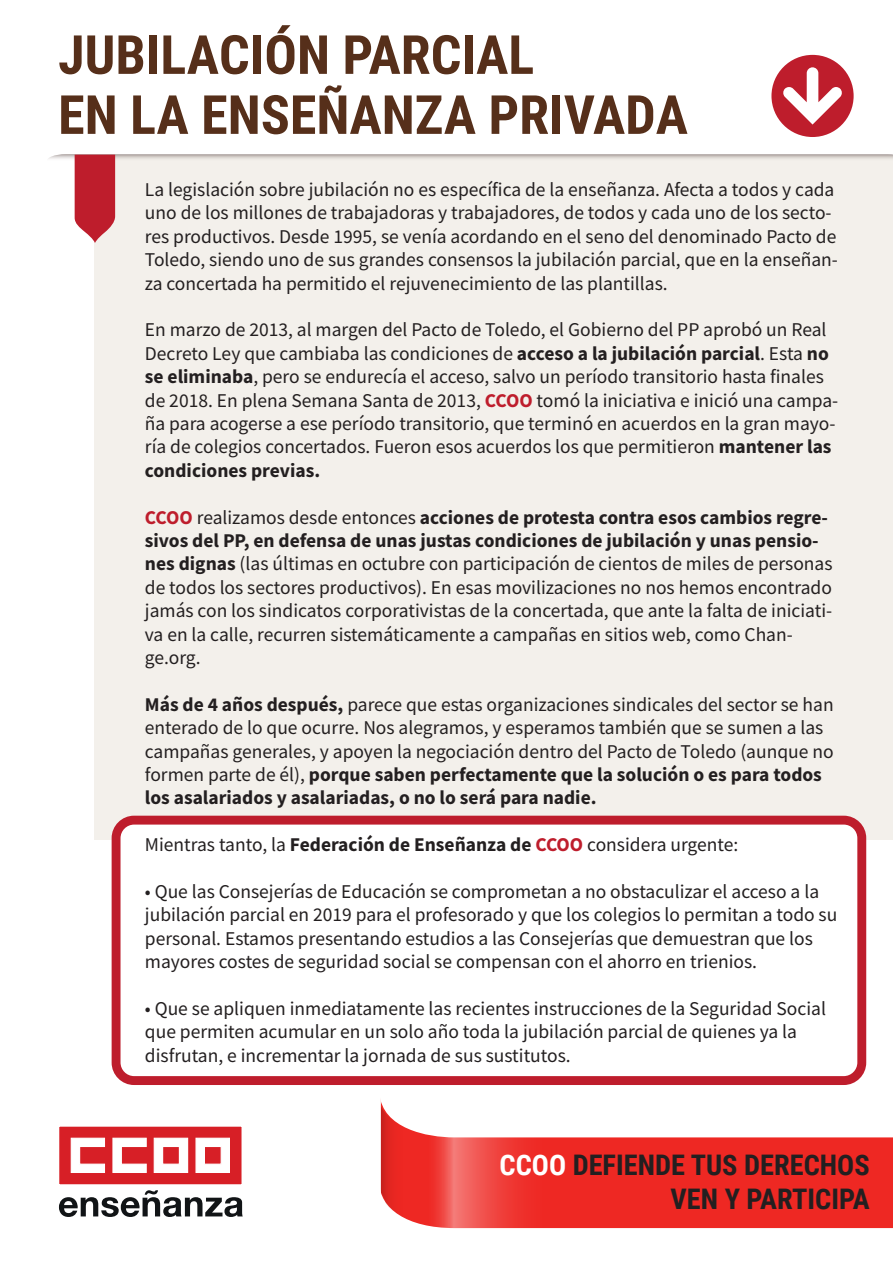
<style>
.page{position:relative;width:893px;height:1263px;background:#fff}
.page>*{position:absolute;margin:0;border:0;box-sizing:border-box;transform-origin:0 0}
.t1{font:700 54px/60px "Roboto Condensed";color:#562f1a}
.t2{font:700 28.35px/34px "Roboto Condensed";color:#231f20;text-align:right}
.t3{font:19.5px/23.4px "Source Sans Pro";color:#231f20}
.s1{font-weight:700}
.s2{font-weight:700;color:#be1d2c}
.s3{color:#fff}
</style>
<div class="page">
<svg style="left:568px;top:1047px;width:325px;height:181px;fill:#ee2823"></svg>
<svg style="left:381px;top:1102px;width:187px;height:126px"></svg>
<div style="left:95px;top:155px;width:798px;height:685px;background:#f3f0eb"></div>
<svg style="left:771px;top:55px;width:83px;height:82px"></svg>
<svg style="left:48px;top:154px;width:845px;height:89px"></svg>
<div style="left:57px;top:1124px;width:187px;height:63px;background:#d71f26;border:2px solid #fff"></div>
<svg style="left:70px;top:1137px;width:35px;height:36px"></svg>
<svg style="left:112px;top:1137px;width:35px;height:36px"></svg>
<svg style="left:153px;top:1137px;width:36px;height:36px"></svg>
<svg style="left:195px;top:1137px;width:35px;height:36px"></svg>
<svg style="left:59px;top:1190px;width:184px;height:27px"></svg>
<div style="left:116px;top:820px;width:746px;height:260px;background:#fff;border-radius:18px"></div>
<div style="left:112px;top:816px;width:754px;height:269px;border:9px solid #be1d2c;border-radius:18px"></div>
<h1 class="t1" style="left:58px;top:23px;width:631px">JUBILACIÓN PARCIAL<br>EN LA ENSEÑANZA PRIVADA</h1>
<p class="t3" style="left:145px;top:178px;width:695px">La legislación sobre jubilación no es específica de la enseñanza. Afecta a todos y cada uno de los millones de trabajadoras y trabajadores, de todos y cada uno de los secto&shy;res productivos. Desde 1995, se venía acordando en el seno del denominado Pacto de Toledo, siendo uno de sus grandes consensos la jubilación parcial, que en la enseñan&shy;za concertada ha permitido el rejuvenecimiento de las plantillas.</p>
<p class="t3" style="left:145px;top:318px;width:695px">En marzo de 2013, al margen del Pacto de Toledo, el Gobierno del PP aprobó un Real Decreto Ley que cambiaba las condiciones de <span class="s1">acceso a la jubilación parcial</span>. Esta <span class="s1">no se eliminaba</span>, pero se endurecía el acceso, salvo un período transitorio hasta finales de 2018. En plena Semana Santa de 2013, <span class="s2">CCOO</span> tomó la iniciativa e inició una campa&shy;ña para acogerse a ese período transitorio, que terminó en acuerdos en la gran mayo&shy;ría de colegios concertados. Fueron esos acuerdos los que permitieron <span class="s1">mantener las condiciones previas.</span></p>
<p class="t3" style="left:145px;top:505px;width:689px"><span class="s2">CCOO</span> realizamos desde entonces <span class="s1">acciones de protesta contra esos cambios regre&shy;sivos del PP, en defensa de unas justas condiciones de jubilación y unas pensio&shy;nes dignas</span> (las últimas en octubre con participación de cientos de miles de personas de todos los sectores productivos). En esas movilizaciones no nos hemos encontrado jamás con los sindicatos corporativistas de la concertada, que ante la falta de iniciati&shy;va en la calle, recurren sistemáticamente a campañas en sitios web, como Chan&shy;ge.org.</p>
<p class="t3" style="left:145px;top:692px;width:690px"><span class="s1">Más de 4 años después,</span> parece que estas organizaciones sindicales del sector se han enterado de lo que ocurre. Nos alegramos, y esperamos también que se sumen a las campañas generales, y apoyen la negociación dentro del Pacto de Toledo (aunque no formen parte de él), <span class="s1">porque saben perfectamente que la solución o es para todos los asalariados y asalariadas, o no lo será para nadie.</span></p>
<p class="t3" style="left:145px;top:833px;width:595px">Mientras tanto, la <span class="s1">Federación de Enseñanza de</span> <span class="s2">CCOO</span> considera urgente:</p>
<p class="t3" style="left:145px;top:880px;width:694px">• Que las Consejerías de Educación se comprometan a no obstaculizar el acceso a la jubilación parcial en 2019 para el profesorado y que los colegios lo permitan a todo su personal. Estamos presentando estudios a las Consejerías que demuestran que los mayores costes de seguridad social se compensan con el ahorro en trienios.</p>
<p class="t3" style="left:145px;top:997px;width:683px">• Que se apliquen inmediatamente las recientes instrucciones de la Seguridad Social que permiten acumular en un solo año toda la jubilación parcial de quienes ya la disfrutan, e incrementar la jornada de sus sustitutos.</p>
<h2 class="t2" style="left:500px;top:1147px;width:372px"><span class="s3">CCOO</span> DEFIENDE TUS DERECHOS<br>VEN Y PARTICIPA</h2>
</div>
